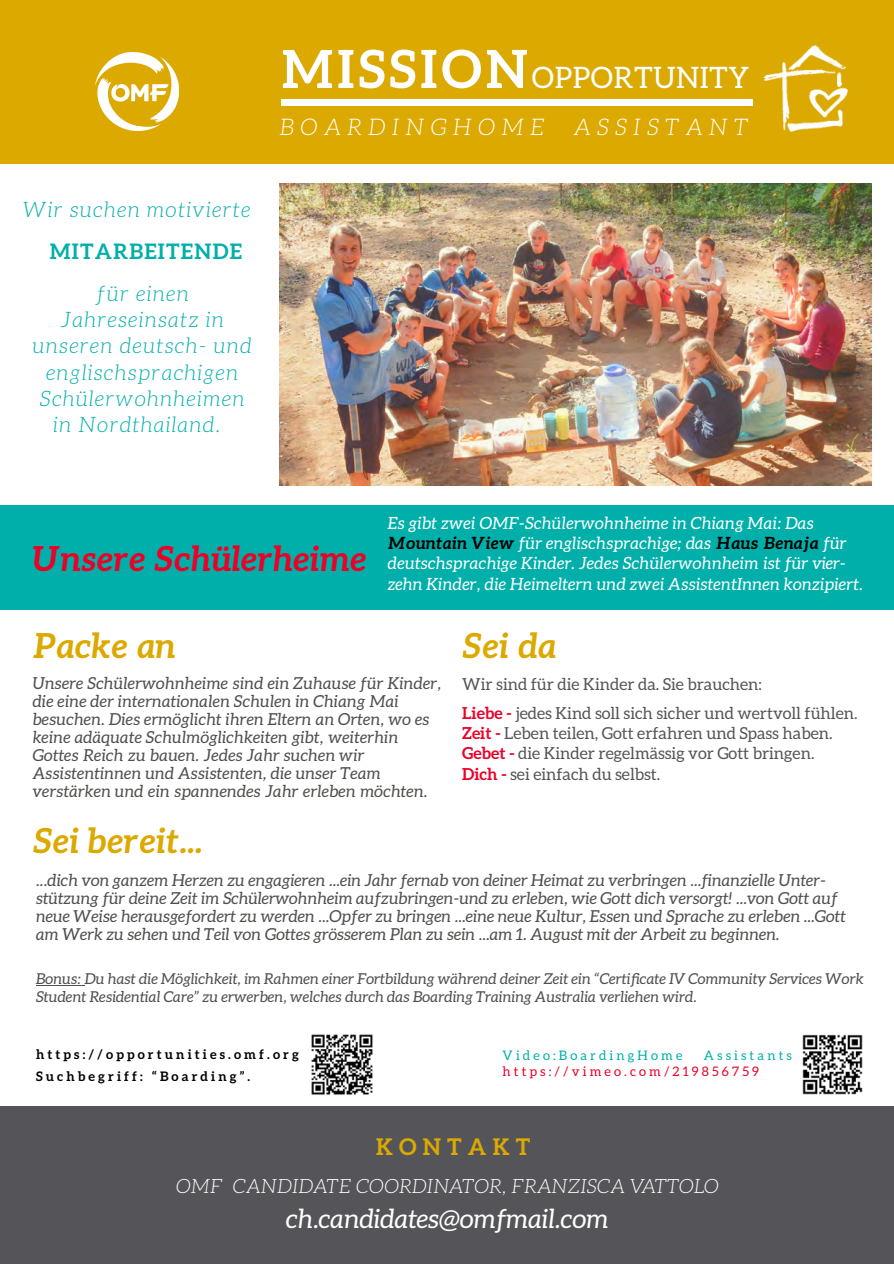
<style>
.page{position:relative;width:894px;height:1264px;background:#fff}
.page>*{position:absolute;margin:0;border:0;box-sizing:border-box;transform-origin:0 0}
.t1{font:700 52.5px "Aleo";letter-spacing:.08em;color:#fff}
.t2{font:italic 700 34.5px "Aleo";letter-spacing:.01em;color:#dba900}
.t3{font:italic 700 34.5px "Aleo";letter-spacing:.01em;color:#eb0028}
.t4{font:29.55px "Aleo";letter-spacing:.02em;color:#fff}
.t5{font:italic 26.25px "Aleo";color:#fff}
.t6{font:italic 300 22.95px "Aleo";letter-spacing:.265em;color:#fff}
.t7{font:700 22.95px "Aleo";letter-spacing:.265em;color:#dba900}
.t8{font:italic 300 21.3px/26.2px "Aleo";letter-spacing:.06em;color:#00afa9;text-align:center}
.t9{font:700 21.3px "Aleo";letter-spacing:.06em;color:#00afa9}
.t10{font:italic 300 19.65px "Aleo";color:#fff}
.t11{font:italic 16.8px/20.2px "Aleo";letter-spacing:.02em;color:#fff}
.t12{font:italic 16.5px/18px "Aleo";letter-spacing:.01em;color:#4f4f4b}
.t13{font:16.5px/20.2px "Aleo";color:#555559}
.t14{font:italic 15px/18px "Aleo";letter-spacing:.01em;color:#4f4f4b}
.t15{font:700 13.2px/21.5px "Aleo";letter-spacing:.235em;color:#000}
.t16{font:13.2px "Aleo";letter-spacing:.235em;color:#00afa9}
.t17{font:13.2px "Aleo";letter-spacing:.235em;color:#eb0028}
.s1{font-weight:700;color:#000}
.s2{font-weight:700;color:#eb0028}
</style>
<div class="page">
<div style="left:0;top:0;width:893px;height:163px;background:#dba900"></div>
<img style="left:279px;top:184px;width:592px;height:301px">
<img style="left:763px;top:44px;width:85px;height:89px">
<img style="left:96px;top:53px;width:82px;height:78px">
<div style="left:281px;top:99px;width:471px;height:7px;background:#fff"></div>
<div style="left:0;top:1106px;width:893px;height:157px;background:#555559"></div>
<div style="left:0;top:504px;width:893px;height:105px;background:#00afa9"></div>
<hr style="left:36px;top:985px;width:49px;height:1px;background:#4f4f4b">
<img style="left:802px;top:1034px;width:61px;height:61px">
<img style="left:311px;top:1034px;width:62px;height:61px">
<p class="t8" style="left:23px;top:197px;width:229px">Wir suchen motivierte</p>
<p class="t9" style="left:50px;top:241px;width:194px">MITARBEITENDE</p>
<p class="t8" style="left:33px;top:281px;width:220px">für einen<br>Jahreseinsatz in unseren deutsch- und englischsprachigen<br>Schülerwohnheimen in Nordthailand.</p>
<h1 class="t1" style="left:282px;top:46px;width:247px">MISSION</h1>
<h3 class="t6" style="left:279px;top:116px;width:266px">BOARDINGHOME</h3>
<h3 class="t6" style="left:573px;top:116px;width:176px">ASSISTANT</h3>
<h3 class="t4" style="left:531px;top:65px;width:219px">OPPORTUNITY</h3>
<h2 class="t3" style="left:33px;top:542px;width:335px">Unsere Schülerheime</h2>
<p class="t11" style="left:388px;top:513px;width:476px">Es gibt zwei OMF-Schülerwohnheime in Chiang Mai: Das <span class="s1">Mountain View</span> für englischsprachige; das <span class="s1">Haus Benaja</span> für deutschsprachige Kinder. Jedes Schülerwohnheim ist für vier&shy;zehn Kinder, die Heimeltern und zwei AssistentInnen konzipiert.</p>
<h2 class="t2" style="left:33px;top:630px;width:144px">Packe an</h2>
<p class="t12" style="left:33px;top:674px;width:410px">Unsere Schülerwohnheime sind ein Zuhause für Kinder, die eine der internationalen Schulen in Chiang Mai besuchen. Dies ermöglicht ihren Eltern an Orten, wo es keine adäquate Schulmöglichkeiten gibt, weiterhin Gottes Reich zu bauen. Jedes Jahr suchen wir Assistentinnen und Assistenten, die unser Team verstärken und ein spannendes Jahr erleben möchten.</p>
<p class="t13" style="left:462px;top:670px;width:396px;line-height:29px">Wir sind für die Kinder da. Sie brauchen:<br><span class="s2">Liebe -</span> jedes Kind soll sich sicher und wertvoll fühlen.</p>
<h2 class="t2" style="left:462px;top:630px;width:95px">Sei da</h2>
<p class="t13" style="left:462px;top:723px;width:371px"><span class="s2">Zeit -</span> Leben teilen, Gott erfahren und Spass haben.<br><span class="s2">Gebet -</span> die Kinder regelmässig vor Gott bringen.<br><span class="s2">Dich -</span> sei einfach du selbst.</p>
<h2 class="t2" style="left:33px;top:825px;width:171px">Sei bereit...</h2>
<p class="t12" style="left:36px;top:871px;width:811px">...dich von ganzem Herzen zu engagieren ...ein Jahr fernab von deiner Heimat zu verbringen ...finanzielle Unter&shy;stützung für deine Zeit im Schülerwohnheim aufzubringen-und zu erleben, wie Gott dich versorgt! ...von Gott auf neue Weise herausgefordert zu werden ...Opfer zu bringen ...eine neue Kultur, Essen und Sprache zu erleben ...Gott am Werk zu sehen und Teil von Gottes grösserem Plan zu sein ...am 1. August mit der Arbeit zu beginnen.</p>
<p class="t14" style="left:36px;top:970px;width:828px">Bonus: Du hast die Möglichkeit, im Rahmen einer Fortbildung während deiner Zeit ein “Certificate IV Community Services Work<br>Student Residential Care” zu erwerben, welches durch das Boarding Training Australia verliehen wird.</p>
<p class="t15" style="left:36px;top:1044px;width:264px">https://opportunities.omf.org<br>Suchbegriff: “Boarding”.</p>
<p class="t16" style="left:502px;top:1048px;width:181px">Video:BoardingHome</p>
<p class="t16" style="left:703px;top:1048px;width:90px">Assistants</p>
<p class="t17" style="left:502px;top:1065px;width:258px">https://vimeo.com/219856759</p>
<h3 class="t7" style="left:376px;top:1136px;width:156px">KONTAKT</h3>
<p class="t10" style="left:176px;top:1177px;width:544px">OMF CANDIDATE COORDINATOR, FRANZISCA VATTOLO</p>
<h3 class="t5" style="left:286px;top:1206px;width:324px">ch.candidates@omfmail.com</h3>
</div>
